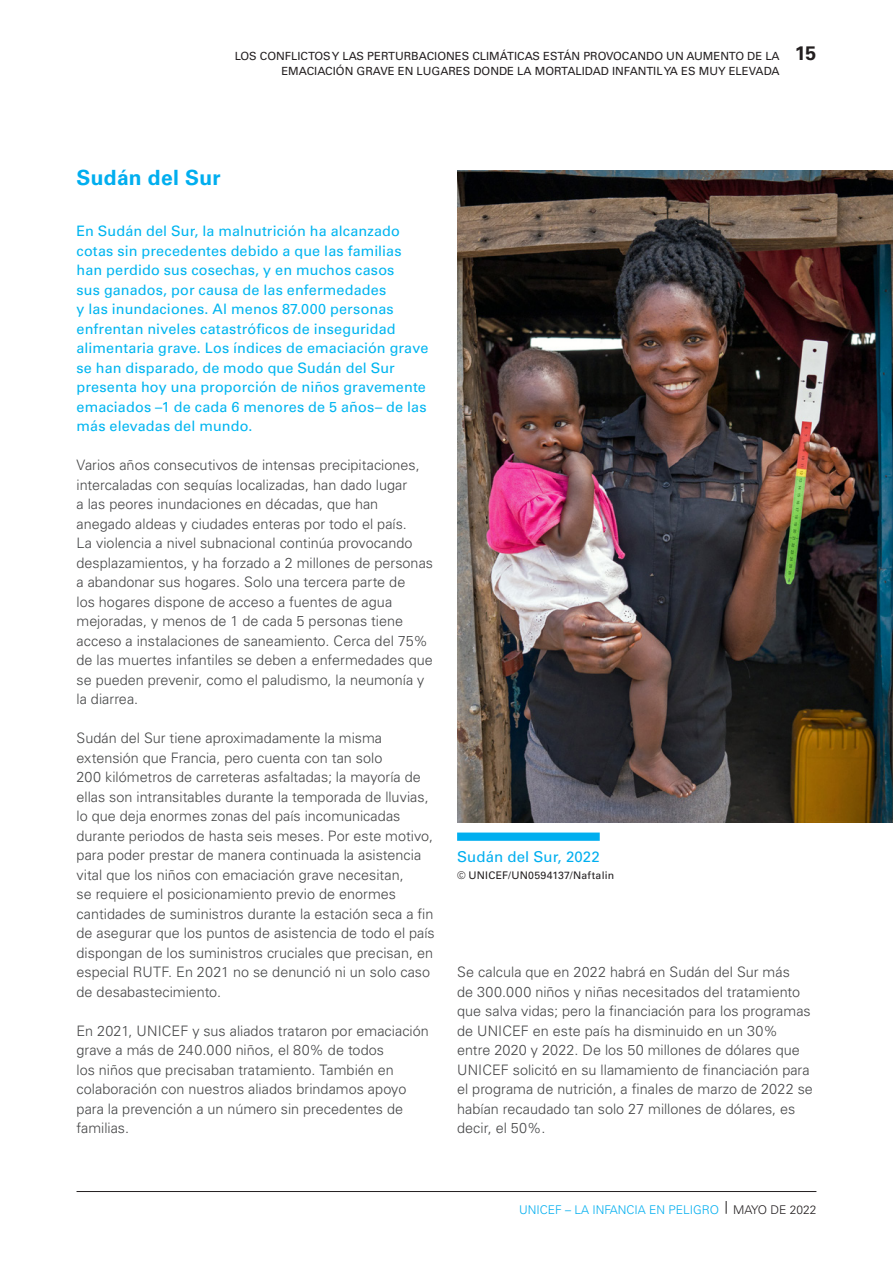
<style>
.page{position:relative;width:893px;height:1263px;background:#fff}
.page>*{position:absolute;margin:0;border:0;box-sizing:border-box;transform-origin:0 0}
.Blue_H1_Univers{font:700 21px "Univers LT Std";letter-spacing:.01em;color:#00aeef}
.t1{font:700 19.5px "Univers LT Std";color:#231f20}
.Caption_2_col___Bl{font:15px "Univers LT Std";letter-spacing:.005em;color:#00aeef}
.CA_SSA_body{font:300 14.4px/19.5px "Univers LT Std";color:#464748}
.CA_SSA_body-2{font:14.4px/19.5px "Univers LT Std";letter-spacing:.01em;color:#00b5f0}
.t2{font:300 12px "Univers LT Std";color:#00aeef}
.t3{font:11.25px/15px "Univers LT Std";color:#231f20;text-align:right}
.Caption_2_col___Bl-2{font:10.5px "Univers LT Std";letter-spacing:.02em;color:#231f20}
.s1{color:#231f20}
</style>
<div class="page">
<hr style="left:77px;top:1191px;width:739px;height:1px;background:#231f20">
<svg style="left:726px;top:1201px;width:1px;height:13px"></svg>
<img style="left:457px;top:170px;width:436px;height:652px">
<div style="left:457px;top:832px;width:143px;height:9px;background:#00aeef"></div>
<p class="t3" style="left:235px;top:49px;width:546px">LOS CONFLICTOS Y LAS PERTURBACIONES CLIMÁTICAS ESTÁN PROVOCANDO UN AUMENTO DE LA<br>EMACIACIÓN GRAVE EN LUGARES DONDE LA MORTALIDAD INFANTIL YA ES MUY ELEVADA</p>
<h2 class="t1" style="left:795px;top:42px;width:23px">15</h2>
<p class="Blue_H1_Univers" style="left:77px;top:166px;width:146px">Sudán del Sur</p>
<p class="CA_SSA_body-2" style="left:77px;top:221px;width:353px">En Sudán del Sur, la malnutrición ha alcanzado cotas sin precedentes debido a que las familias han perdido sus cosechas, y en muchos casos<br>sus ganados, por causa de las enfermedades<br>y las inundaciones. Al menos 87.000 personas enfrentan niveles catastróficos de inseguridad alimentaria grave. Los índices de emaciación grave se han disparado, de modo que Sudán del Sur presenta hoy una proporción de niños gravemente emaciados –1 de cada 6 menores de 5 años– de las más elevadas del mundo.</p>
<p class="CA_SSA_body" style="left:77px;top:455px;width:358px">Varios años consecutivos de intensas precipitaciones, intercaladas con sequías localizadas, han dado lugar<br>a las peores inundaciones en décadas, que han anegado aldeas y ciudades enteras por todo el país.<br>La violencia a nivel subnacional continúa provocando desplazamientos, y ha forzado a 2 millones de personas a abandonar sus hogares. Solo una tercera parte de<br>los hogares dispone de acceso a fuentes de agua mejoradas, y menos de 1 de cada 5 personas tiene acceso a instalaciones de saneamiento. Cerca del 75% de las muertes infantiles se deben a enfermedades que se pueden prevenir, como el paludismo, la neumonía y la diarrea.</p>
<p class="CA_SSA_body" style="left:77px;top:728px;width:360px">Sudán del Sur tiene aproximadamente la misma extensión que Francia, pero cuenta con tan solo<br>200 kilómetros de carreteras asfaltadas; la mayoría de ellas son intransitables durante la temporada de lluvias, lo que deja enormes zonas del país incomunicadas durante periodos de hasta seis meses. Por este motivo, para poder prestar de manera continuada la asistencia vital que los niños con emaciación grave necesitan,<br>se requiere el posicionamiento previo de enormes cantidades de suministros durante la estación seca a fin de asegurar que los puntos de asistencia de todo el país dispongan de los suministros cruciales que precisan, en especial RUTF. En 2021 no se denunció ni un solo caso de desabastecimiento.</p>
<p class="CA_SSA_body" style="left:77px;top:1021px;width:354px">En 2021, UNICEF y sus aliados trataron por emaciación grave a más de 240.000 niños, el 80% de todos<br>los niños que precisaban tratamiento. También en colaboración con nuestros aliados brindamos apoyo para la prevención a un número sin precedentes de familias.</p>
<p class="Caption_2_col___Bl" style="left:457px;top:848px;width:144px">Sudán del Sur, 2022</p>
<p class="Caption_2_col___Bl-2" style="left:457px;top:869px;width:159px">© UNICEF/UN0594137/Naftalin</p>
<p class="CA_SSA_body" style="left:457px;top:962px;width:357px">Se calcula que en 2022 habrá en Sudán del Sur más<br>de 300.000 niños y niñas necesitados del tratamiento que salva vidas; pero la financiación para los programas de UNICEF en este país ha disminuido en un 30% entre 2020 y 2022. De los 50 millones de dólares que UNICEF solicitó en su llamamiento de financiación para el programa de nutrición, a finales de marzo de 2022 se habían recaudado tan solo 27 millones de dólares, es decir, el 50%.</p>
<p class="t2" style="left:519px;top:1202px;width:299px">UNICEF – LA INFANCIA EN PELIGRO <span class="s1">MAYO DE 2022</span></p>
</div>
